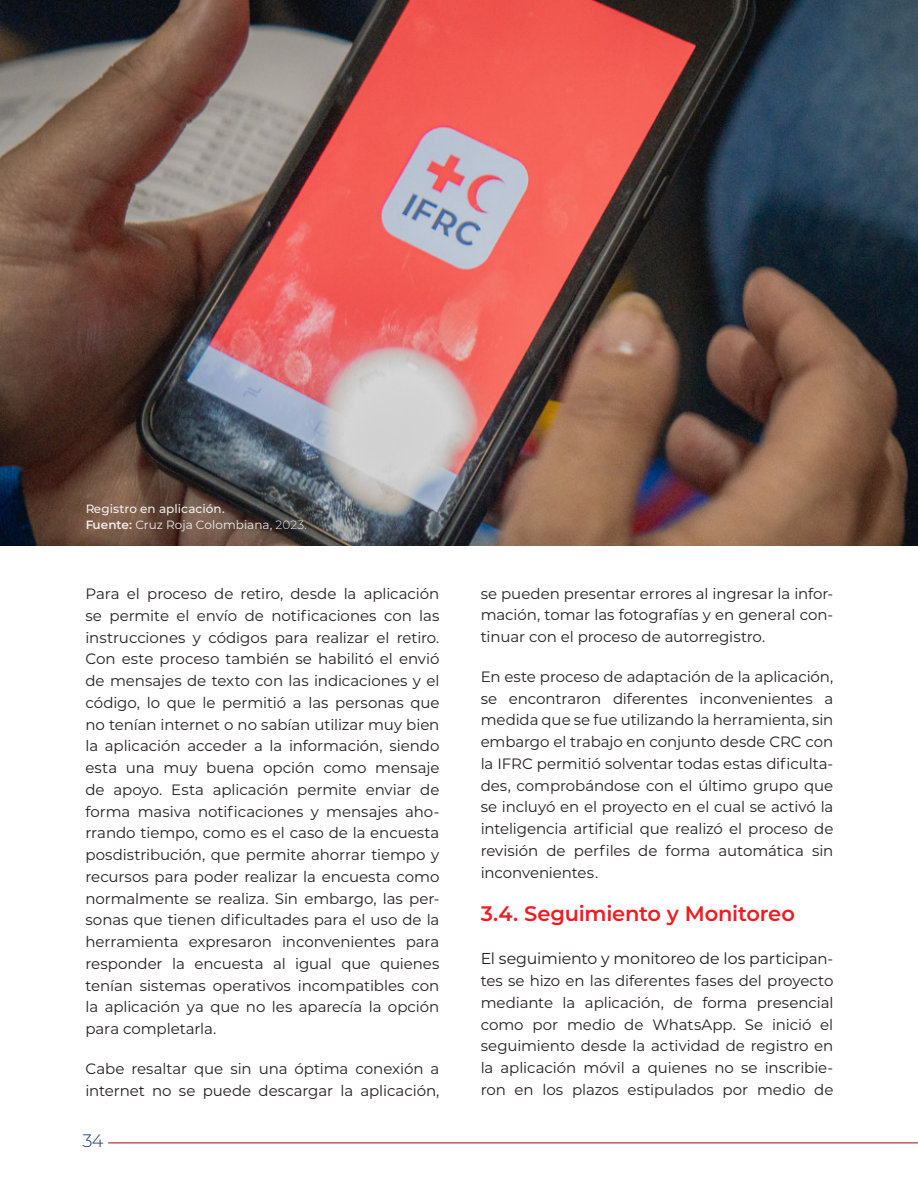
<style>
.page{position:relative;width:918px;height:1188px;background:#fff}
.page>*{position:absolute;margin:0;border:0;box-sizing:border-box;transform-origin:0 0}
.Body_copy_10_5pt{font:600 21px "Montserrat";letter-spacing:-.01em;color:#ee1d23}
.t1{font:300 18px "Montserrat";color:#173763}
.Body_copy_10_5pt-2{font:15.75px "Montserrat";letter-spacing:-.01em;color:#231f20}
.Body_copy_10_5pt-3{font:15px/21.8px "Montserrat";letter-spacing:-.005em;color:#231f20;text-align:justify}
.t2{font:500 12px/16px "Montserrat";letter-spacing:.005em;color:#fff}
.s1{font-weight:600}
.s2{font-weight:400}
.s3{font-weight:300}
.s4{font-size:15px}
</style>
<div class="page">
<hr style="left:108px;top:1143px;width:810px;height:1px;background:#a50a11">
<img style="left:0;top:0;width:918px;height:546px">
<p class="t2" style="left:85px;top:501px;width:223px">Registro en aplicación.<br><span class="s1">Fuente:</span> <span class="s2">Cruz Roja Colombiana,</span> <span class="s3">2023.</span></p>
<p class="Body_copy_10_5pt-3" style="left:85px;top:583px;width:356px">Para el proceso de retiro, desde la aplicación se permite el envío de notificaciones con las instrucciones y códigos para realizar el retiro.<br>Con este proceso también se habilitó el envió de mensajes de texto con las indicaciones y el código, lo que le permitió a las personas que no tenían internet o no sabían utilizar muy bien la aplicación acceder a la información, siendo esta una muy buena opción como mensaje de apoyo. Esta aplicación permite enviar de forma masiva notificaciones y mensajes aho&shy;rrando tiempo, como es el caso de la encuesta posdistribución, que permite ahorrar tiempo y recursos para poder realizar la encuesta como normalmente se realiza. Sin embargo, las per&shy;sonas que tienen dificultades para el uso de la herramienta expresaron inconvenientes para responder la encuesta al igual que quienes tenían sistemas operativos incompatibles con la aplicación ya que no les aparecía la opción para completarla.</p>
<p class="Body_copy_10_5pt-3" style="left:85px;top:1057px;width:356px">Cabe resaltar que sin una óptima conexión a internet no se puede descargar la aplicación,</p>
<p class="t1" style="left:82px;top:1128px;width:23px">34</p>
<p class="Body_copy_10_5pt-3" style="left:481px;top:582px;width:354px">se pueden presentar errores al ingresar la infor&shy;mación, tomar las fotografías y en general con&shy;tinuar con el proceso de autorregistro.</p>
<p class="Body_copy_10_5pt-3" style="left:481px;top:665px;width:354px">En este proceso de adaptación de la aplicación, se encontraron diferentes inconvenientes a medida que se fue utilizando la herramienta, sin embargo el trabajo en conjunto desde CRC con la IFRC permitió solventar todas estas dificulta&shy;des, comprobándose con el último grupo que se incluyó en el proyecto en el cual se activó la inteligencia artificial que realizó el proceso de revisión de perfiles de forma automática sin inconvenientes.</p>
<p class="Body_copy_10_5pt" style="left:481px;top:899px;width:316px">3.4. Seguimiento y Monitoreo</p>
<p class="Body_copy_10_5pt-2" style="left:481px;top:948px;width:354px">El seguimiento y monitoreo de los partici<span class="s4">pan-</span></p>
<p class="Body_copy_10_5pt-3" style="left:481px;top:969px;width:354px">tes se hizo en las diferentes fases del proyecto mediante la aplicación, de forma presencial como por medio de WhatsApp. Se inició el seguimiento desde la actividad de registro en la aplicación móvil a quienes no se inscribie&shy;ron en los plazos estipulados por medio de</p>
</div>
